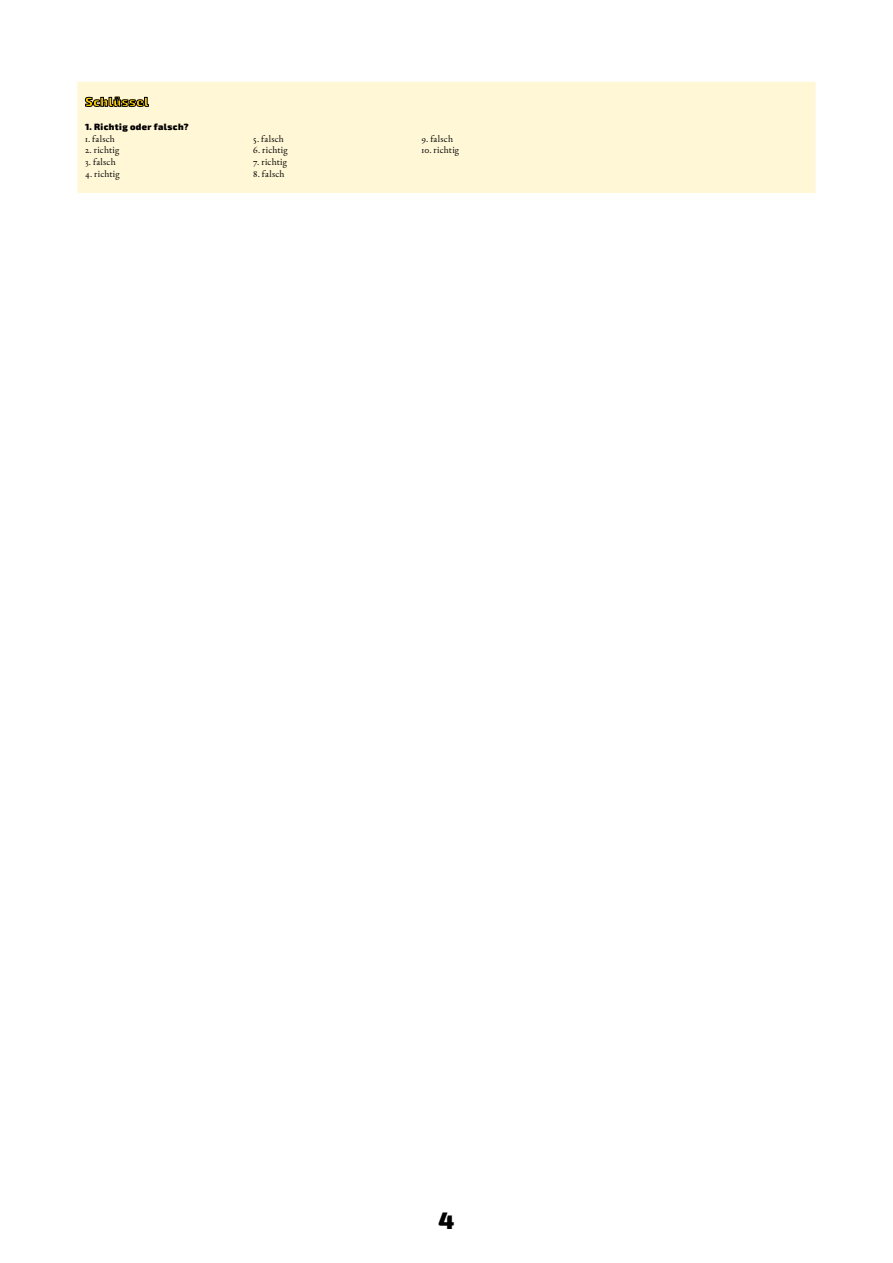
<style>
.page{position:relative;width:893px;height:1263px;background:#fff}
.page>*{position:absolute;margin:0;border:0;box-sizing:border-box;transform-origin:0 0}
.t1{font:900 24px "Exo 2";color:#000}
.t2{font:900 12.75px "Exo 2";letter-spacing:.025em;color:#ffce00}
.t3{font:9.75px "EB Garamond";letter-spacing:.025em;color:#000}
.t4{font:900 9px "Exo 2";letter-spacing:.045em;color:#000}
</style>
<div class="page">
<div style="left:77px;top:81px;width:739px;height:113px;background:#fff7d6;border:1px solid #fff"></div>
<svg style="left:85px;top:96px;width:64px;height:11px"></svg>
<h2 class="t2" style="left:85px;top:94px;width:65px">Schlüssel</h2>
<p class="t4" style="left:85px;top:121px;width:105px">1. Richtig oder falsch?</p>
<p class="t3" style="left:85px;top:132px;width:31px">1. falsch</p>
<p class="t3" style="left:85px;top:144px;width:36px">2. richtig</p>
<p class="t3" style="left:85px;top:155px;width:32px">3. falsch</p>
<p class="t3" style="left:85px;top:167px;width:36px">4. richtig</p>
<p class="t3" style="left:253px;top:132px;width:32px">5. falsch</p>
<p class="t3" style="left:253px;top:144px;width:36px">6. richtig</p>
<p class="t3" style="left:253px;top:155px;width:35px">7. richtig</p>
<p class="t3" style="left:253px;top:167px;width:33px">8. falsch</p>
<p class="t3" style="left:422px;top:132px;width:33px">9. falsch</p>
<p class="t3" style="left:422px;top:144px;width:39px">10. richtig</p>
<h1 class="t1" style="left:439px;top:1205px;width:17px">4</h1>
</div>
